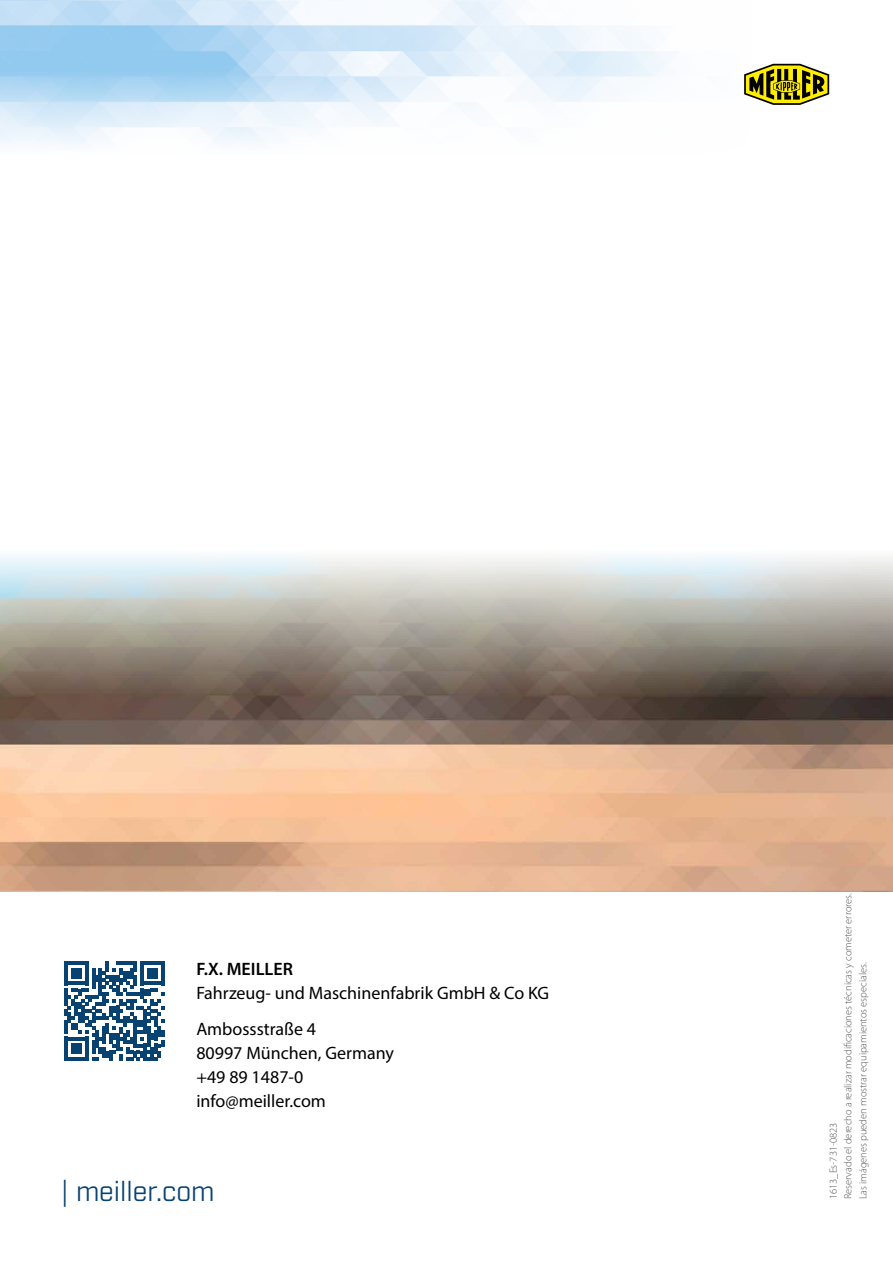
<style>
.page{position:relative;width:893px;height:1263px;background:#fff}
.page>*{position:absolute;margin:0;border:0;box-sizing:border-box;transform-origin:0 0}
.t1{font:27px "Industry";color:#084270}
.t2{font:18px/24px "Myriad Pro";color:#000}
.t3{font:600 18px "Myriad Pro";color:#000}
.t4{font:300 10.5px/14.9px "Myriad Pro";color:#565656}
</style>
<div class="page">
<img style="left:0;top:556px;width:893px;height:335px">
<svg style="left:64px;top:961px;width:100px;height:100px"></svg>
<svg style="left:744px;top:64px;width:85px;height:41px"></svg>
<h2 class="t3" style="left:196px;top:957px;width:98px">F.X. MEILLER</h2>
<h2 class="t2" style="left:196px;top:974px;width:354px;line-height:36.8px">Fahrzeug- und Maschinenfabrik GmbH &amp; Co KG<br>Ambossstraße 4</h2>
<h2 class="t2" style="left:196px;top:1041px;width:199px">80997 München, Germany +49 89 1487-0 info@meiller.com</h2>
<h1 class="t1" style="left:61px;top:1175px;width:155px">| meiller.com</h1>
<p class="t4" style="left:826px;top:1199px;width:307px;rotate:-90deg">1613_Es-731-0823<br>Reservado el derecho a realizar modificaciones técnicas y cometer errores.<br>Las imágenes pueden mostrar equipamientos especiales.</p>
</div>
